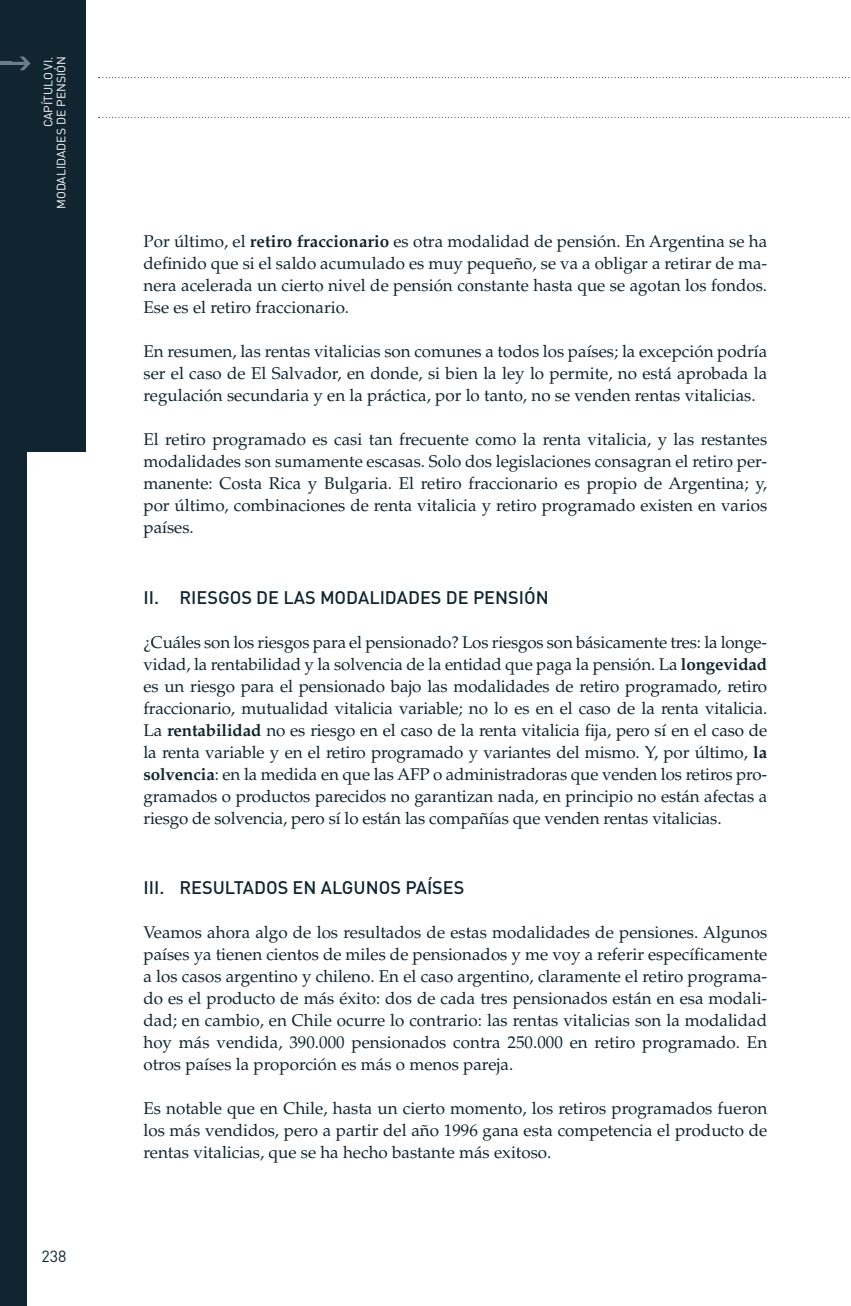
<style>
.page{position:relative;width:851px;height:1306px;background:#fff}
.page>*{position:absolute;margin:0;border:0;box-sizing:border-box;transform-origin:0 0}
.Subtitulo_1{font:500 18px "DIN";color:#112530}
.Cuerpo_de_texto{font:17px/22px "Palatino";color:#112530;text-align:justify}
.t1{font:16px "DIN";color:#112530}
.t2{font:12px/13px "DIN";color:#fff;text-align:right}
.s1{font-weight:700}
</style>
<div class="page">
<div style="left:0;top:0;width:86px;height:451px;background:#112530"></div>
<div style="left:0;top:359px;width:27px;height:946px;background:#112530"></div>
<svg style="left:0;top:56px;width:31px;height:14px"></svg>
<svg style="left:98px;top:117px;width:752px;height:1px"></svg>
<svg style="left:98px;top:77px;width:752px;height:1px"></svg>
<p class="t2" style="left:41px;top:209px;width:154px;rotate:-90deg">Capítulo Vi.<br>MODALIDADES DE PENSIÓN</p>
<p class="t1" style="left:41px;top:1246px;width:27px">238</p>
<p class="Cuerpo_de_texto" style="left:143px;top:231px;width:625px">Por último, el <span class="s1">retiro fraccionario</span> es otra modalidad de pensión. En Argentina se ha definido que si el saldo acumulado es muy pequeño, se va a obligar a retirar de ma&shy;nera acelerada un cierto nivel de pensión constante hasta que se agotan los fondos.<br>Ese es el retiro fraccionario.</p>
<p class="Cuerpo_de_texto" style="left:143px;top:341px;width:625px">En resumen, las rentas vitalicias son comunes a todos los países; la excepción podría ser el caso de El Salvador, en donde, si bien la ley lo permite, no está aprobada la regulación secundaria y en la práctica, por lo tanto, no se venden rentas vitalicias.</p>
<p class="Cuerpo_de_texto" style="left:143px;top:429px;width:625px">El retiro programado es casi tan frecuente como la renta vitalicia, y las restantes modalidades son sumamente escasas. Solo dos legislaciones consagran el retiro per&shy;manente: Costa Rica y Bulgaria. El retiro fraccionario es propio de Argentina; y, por último, combinaciones de renta vitalicia y retiro programado existen en varios países.</p>
<p class="Subtitulo_1" style="left:143px;top:585px;width:59px">II. RIESGOS</p>
<p class="Subtitulo_1" style="left:256px;top:585px;width:39px">DE LAS</p>
<p class="Subtitulo_1" style="left:320px;top:585px;width:12px">MODALIDADES</p>
<p class="Subtitulo_1" style="left:446px;top:585px;width:39px">DE PENSIÓN</p>
<p class="Cuerpo_de_texto" style="left:143px;top:631px;width:625px">¿Cuáles son los riesgos para el pensionado? Los riesgos son básicamente tres: la longe&shy;vidad, la rentabilidad y la solvencia de la entidad que paga la pensión. La <span class="s1">longevidad </span>es un riesgo para el pensionado bajo las modalidades de retiro programado, retiro fraccionario, mutualidad vitalicia variable; no lo es en el caso de la renta vitalicia.<br>La <span class="s1">rentabilidad</span> no es riesgo en el caso de la renta vitalicia fija, pero sí en el caso de la renta variable y en el retiro programado y variantes del mismo. Y, por último, <span class="s1">la solvencia</span>: en la medida en que las AFP o administradoras que venden los retiros pro&shy;gramados o productos parecidos no garantizan nada, en principio no están afectas a riesgo de solvencia, pero sí lo están las compañías que venden rentas vitalicias.</p>
<p class="Subtitulo_1" style="left:143px;top:875px;width:60px">III. RESULTADOS</p>
<p class="Subtitulo_1" style="left:293px;top:875px;width:41px">EN ALGUNOS</p>
<p class="Subtitulo_1" style="left:405px;top:875px;width:39px">PAÍSES</p>
<p class="Cuerpo_de_texto" style="left:143px;top:921px;width:625px">Veamos ahora algo de los resultados de estas modalidades de pensiones. Algunos países ya tienen cientos de miles de pensionados y me voy a referir específicamente a los casos argentino y chileno. En el caso argentino, claramente el retiro programa&shy;do es el producto de más éxito: dos de cada tres pensionados están en esa modali&shy;dad; en cambio, en Chile ocurre lo contrario: las rentas vitalicias son la modalidad hoy más vendida, 390.000 pensionados contra 250.000 en retiro programado. En otros países la proporción es más o menos pareja.</p>
<p class="Cuerpo_de_texto" style="left:143px;top:1097px;width:625px">Es notable que en Chile, hasta un cierto momento, los retiros programados fueron los más vendidos, pero a partir del año 1996 gana esta competencia el producto de rentas vitalicias, que se ha hecho bastante más exitoso.</p>
</div>
